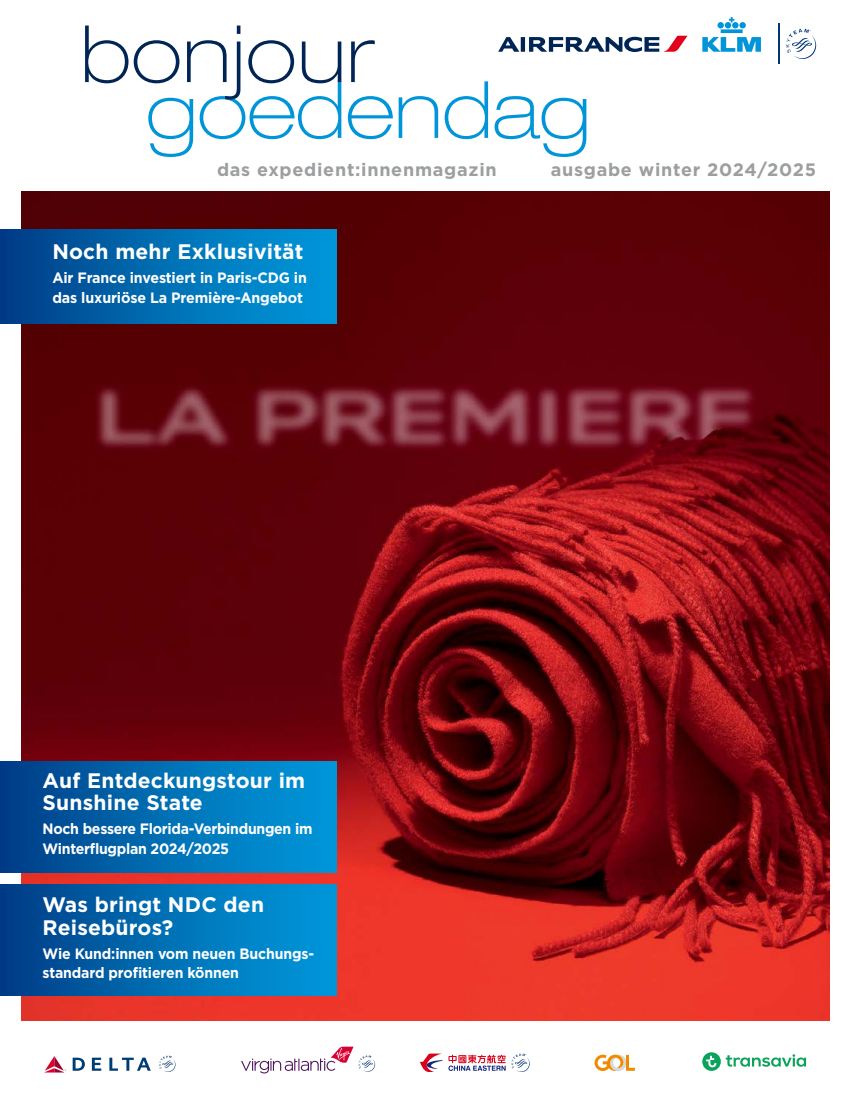
<style>
.page{position:relative;width:851px;height:1106px;background:#fff}
.page>*{position:absolute;margin:0;border:0;box-sizing:border-box;transform-origin:0 0}
.t1{font:700 21px/22.5px "Gotham";letter-spacing:.01em;color:#fff}
.t2{font:700 18px "Gotham";letter-spacing:.04em;color:#9c9e9f}
.t3{font:700 15px/19.5px "Gotham";letter-spacing:-.01em;color:#fff;scale:.94 1}
.t4{font:700 15px/19.5px "Gotham";letter-spacing:-.01em;color:#fff;scale:.95 1}
</style>
<div class="page">
<svg style="left:702px;top:1052px;width:103px;height:18px"></svg>
<svg style="left:45px;top:1056px;width:21px;height:16px"></svg>
<svg style="left:159px;top:1055px;width:17px;height:17px"></svg>
<svg style="left:73px;top:1057px;width:12px;height:13px"></svg>
<svg style="left:92px;top:1057px;width:9px;height:13px"></svg>
<svg style="left:109px;top:1057px;width:42px;height:13px"></svg>
<svg style="left:594px;top:1054px;width:40px;height:17px"></svg>
<svg style="left:511px;top:1053px;width:19px;height:19px"></svg>
<svg style="left:420px;top:1053px;width:85px;height:19px"></svg>
<svg style="left:241px;top:1046px;width:134px;height:27px"></svg>
<svg style="left:348px;top:96px;width:90px;height:43px"></svg>
<svg style="left:444px;top:81px;width:44px;height:58px"></svg>
<svg style="left:494px;top:96px;width:92px;height:61px"></svg>
<svg style="left:85px;top:26px;width:43px;height:57px"></svg>
<svg style="left:134px;top:26px;width:207px;height:131px"></svg>
<svg style="left:351px;top:40px;width:23px;height:42px"></svg>
<img style="left:21px;top:191px;width:808px;height:829px">
<div style="left:0;top:230px;width:336px;height:93px;background:linear-gradient(to right,#003f88,#009cdd)"></div>
<div style="left:0;top:761px;width:336px;height:111px;background:linear-gradient(to right,#003f88,#009bdd)"></div>
<div style="left:0;top:884px;width:336px;height:111px;background:linear-gradient(to right,#003f88,#009cdd)"></div>
<svg style="left:702px;top:17px;width:58px;height:35px"></svg>
<svg style="left:498px;top:36px;width:189px;height:16px"></svg>
<hr style="left:778px;top:24px;width:1px;height:40px;background:#003576">
<svg style="left:785px;top:28px;width:32px;height:31px"></svg>
<p class="t2" style="left:217px;top:158px;width:281px">das expedient:innenmagazin</p>
<p class="t2" style="left:550px;top:158px;width:267px">ausgabe winter 2024/2025</p>
<h1 class="t1" style="left:52px;top:240px;width:253px">Noch mehr Exklusivität</h1>
<p class="t4" style="left:52px;top:268px;width:269px">Air France investiert in Paris-CDG in das luxuriöse La Première-Angebot</p>
<h1 class="t1" style="left:43px;top:769px;width:264px">Auf Entdeckungstour im<br>Sunshine State</h1>
<p class="t3" style="left:43px;top:819px;width:288px">Noch bessere Florida-Verbindungen im<br>Winterflugplan 2024/2025</p>
<h1 class="t1" style="left:43px;top:893px;width:223px">Was bringt NDC den<br>Reisebüros?</h1>
<p class="t3" style="left:43px;top:943px;width:289px">Wie Kund:innen vom neuen Buchungs&shy;standard profitieren können</p>
</div>
